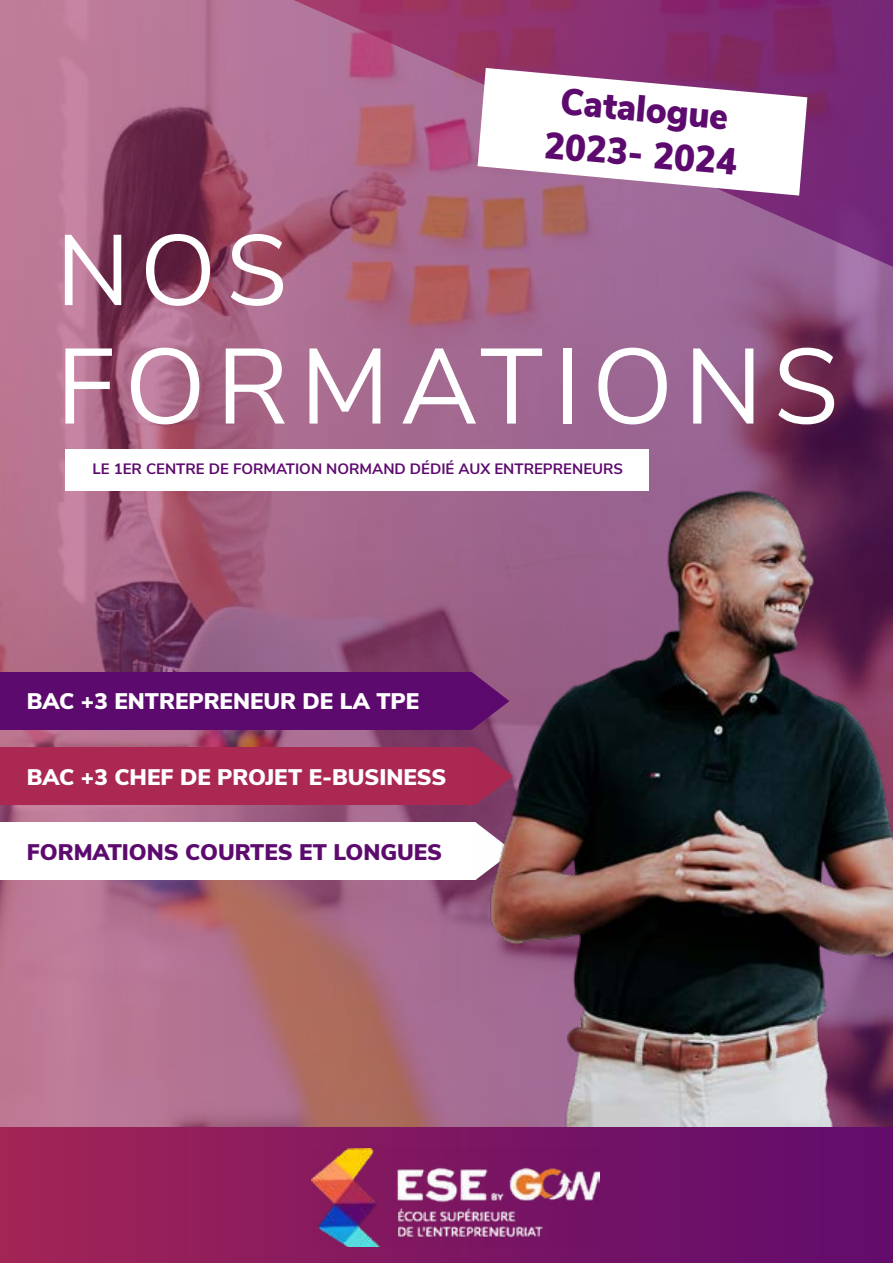
<style>
.page{position:relative;width:893px;height:1263px;background:#fff}
.page>*{position:absolute;margin:0;border:0;box-sizing:border-box;transform-origin:0 0}
.t1{font:106.5px "Nunito Sans";letter-spacing:.1em;color:#fff}
.t2{font:99.75px "Nunito Sans";color:#fff}
.t3{font:900 37.5px/45px "Nunito Sans";color:#5d0a6e;text-align:center;scale:.93 1}
.t4{font:900 22.5px "Nunito Sans";color:#fff}
.t5{font:900 22.5px "Nunito Sans";color:#5d0a6e}
.t6{font:700 15px "Nunito Sans";color:#5d0a6e}
</style>
<div class="page">
<div style="left:0;top:0;width:893px;height:1263px;background:linear-gradient(to right,#a12756,#600e6f)"></div>
<img style="left:0;top:0;width:893px;height:1126px">
<img style="left:311px;top:1149px;width:289px;height:97px">
<div style="left:0;top:672px;width:472px;height:58px;background:#5d0a6e"></div>
<svg style="left:472px;top:672px;width:1px;height:58px"></svg>
<div style="left:0;top:747px;width:476px;height:58px;background:#ab2852"></div>
<div style="left:0;top:822px;width:476px;height:58px;background:#fff"></div>
<img style="left:473px;top:458px;width:420px;height:668px">
<svg style="left:216px;top:0;width:677px;height:281px;background:#9b5280"></svg>
<svg style="left:477px;top:68px;width:330px;height:128px"></svg>
<div style="left:65px;top:449px;width:583px;height:41px;background:#fff"></div>
<h2 class="t2" style="left:56px;top:198px;width:233px">NOS</h2>
<h3 class="t3" style="left:550px;top:76px;width:209px;rotate:5deg">Catalogue<br>2023- 2024</h3>
<h1 class="t1" style="left:56px;top:309px;width:784px">FORMATIONS</h1>
<p class="t6" style="left:93px;top:458px;width:532px">LE 1ER CENTRE DE FORMATION NORMAND DÉDIÉ AUX ENTREPRENEURS</p>
<p class="t4" style="left:27px;top:685px;width:394px">BAC +3 ENTREPRENEUR DE LA TPE</p>
<p class="t4" style="left:27px;top:760px;width:421px">BAC +3 CHEF DE PROJET E-BUSINESS</p>
<p class="t5" style="left:27px;top:835px;width:417px">FORMATIONS COURTES ET LONGUES</p>
</div>
